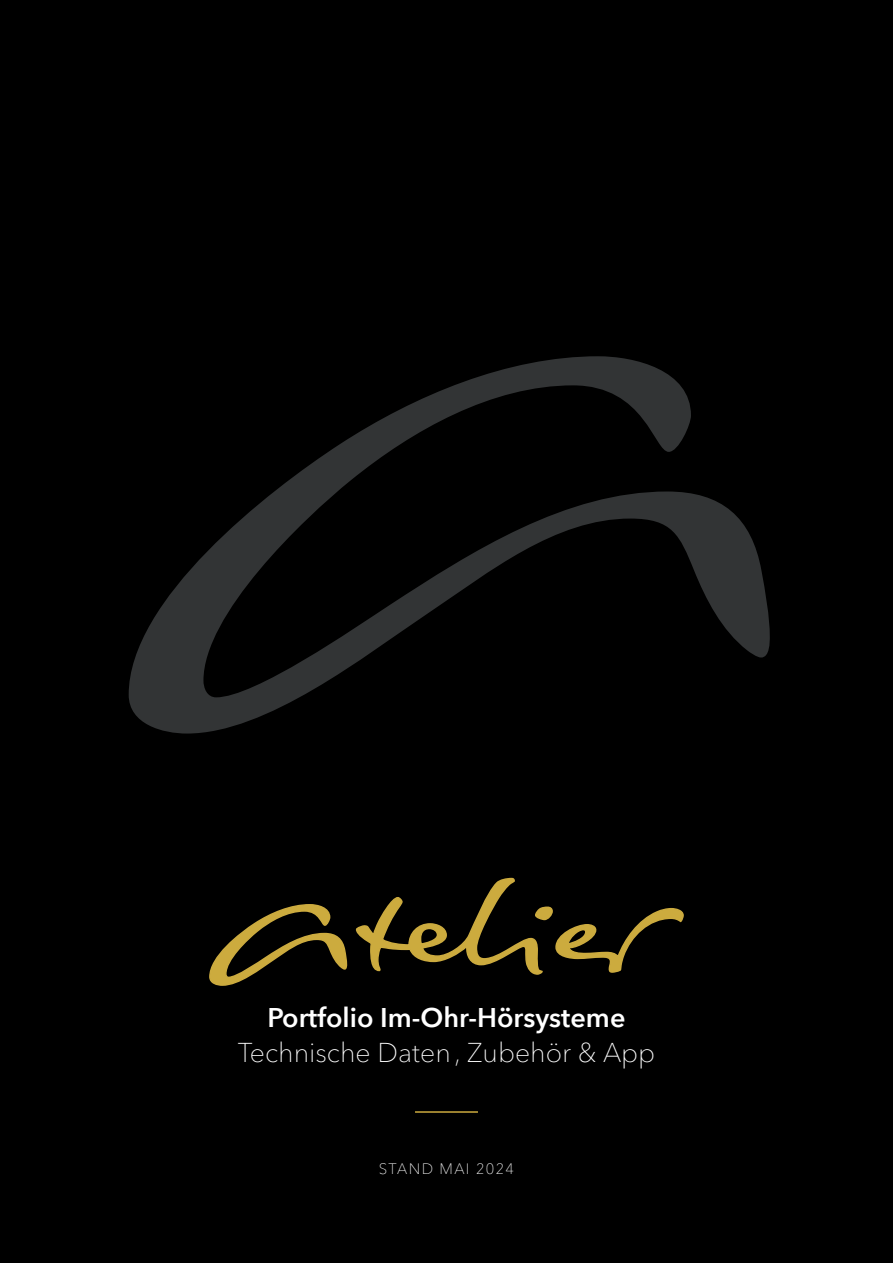
<style>
.page{position:relative;width:893px;height:1263px;background:#000}
.page>*{position:absolute;margin:0;border:0;box-sizing:border-box;transform-origin:0 0}
.t1{font:100 27px "Avenir Next LT Pro";color:#fff}
.t2{font:600 27px "Avenir Next";color:#fff}
.t3{font:100 15px "Avenir Next LT Pro";letter-spacing:.09em;color:#fff}
</style>
<div class="page">
<svg style="left:355px;top:877px;width:329px;height:98px"></svg>
<svg style="left:209px;top:904px;width:139px;height:82px"></svg>
<hr style="left:415px;top:1111px;width:63px;height:2px;background:#ccab3f">
<svg style="left:129px;top:356px;width:641px;height:377px"></svg>
<p class="t2" style="left:267px;top:1001px;width:359px">Portfolio Im-Ohr-Hörsysteme</p>
<p class="t1" style="left:238px;top:1036px;width:419px">Technische Daten , Zubehör &amp; App</p>
<p class="t3" style="left:379px;top:1159px;width:137px">STAND MAI 2024</p>
</div>
